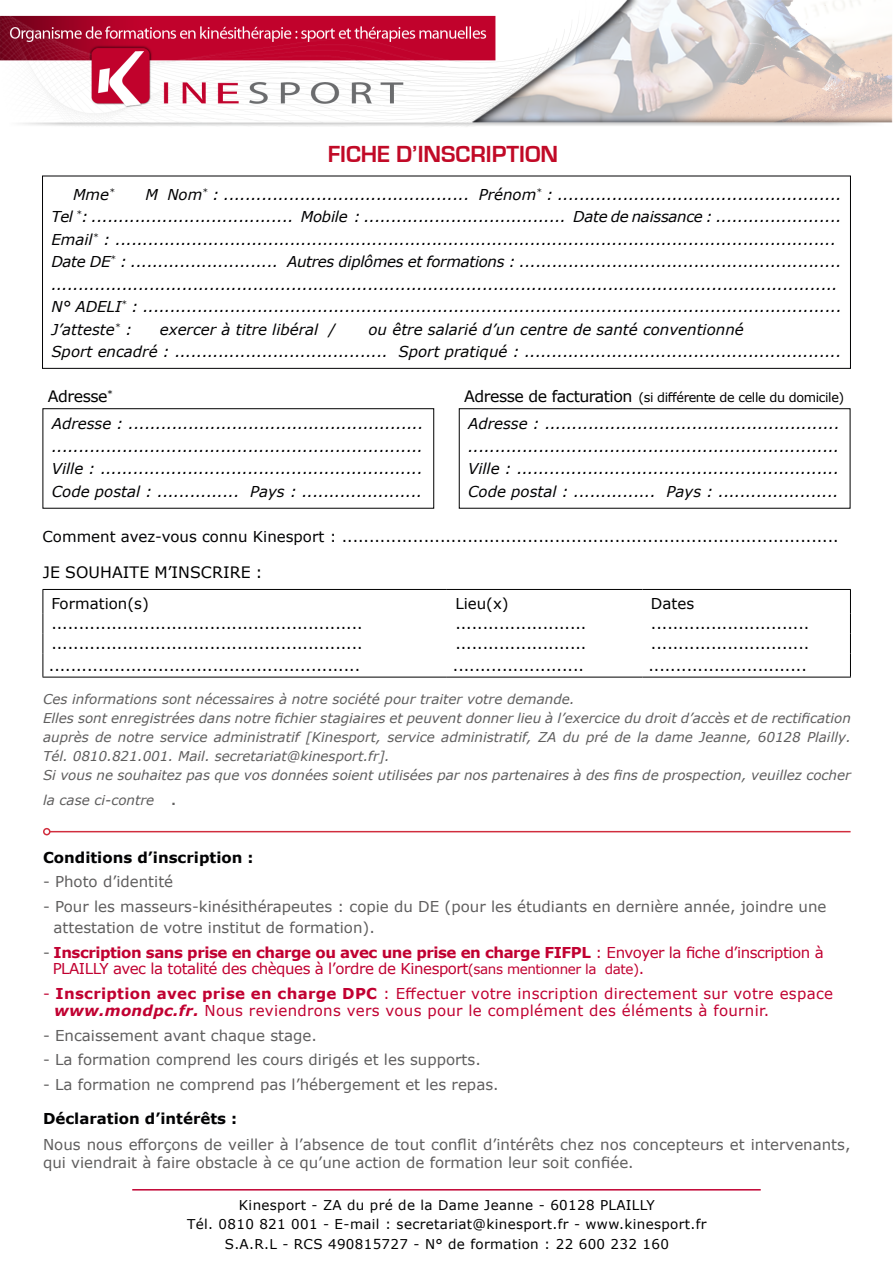
<style>
.page{position:relative;width:893px;height:1263px;background:#fff}
.page>*{position:absolute;margin:0;border:0;box-sizing:border-box;transform-origin:0 0}
.t1{font:700 24px "Eurostile";color:#c10a27}
.t2{font:15.75px "Verdana";letter-spacing:.005em;color:#000}
.t3{font:15.75px "Verdana";letter-spacing:-.03em;color:#000}
.t4{font:italic 15px "Verdana";color:#020203}
.t5{font:15px/18px "Verdana";color:#5f5e5e}
.t6{font:15px "Verdana";color:#000}
.t7{font:italic 15px "Verdana";letter-spacing:-.02em;color:#020203}
.t8{font:15px "Verdana";letter-spacing:.02em;color:#c10031}
.t9{font:15px "Verdana";color:#020203}
.t10{font:700 15px "Verdana";letter-spacing:-.03em;color:#c10031}
.t11{font:15px "Verdana";letter-spacing:-.03em;color:#c10031}
.t12{font:700 15px "Verdana";color:#020203}
.t13{font:italic 13.5px/19px "Verdana";color:#5f5e5e;text-align:justify}
.t14{font:13.5px "Verdana";letter-spacing:.025em;color:#000}
.t15{font:12.75px "Verdana";letter-spacing:-.03em;color:#000}
.t16{font:700 12px "Verdana";color:#5f5e5e}
.s1{font-size:15.75px}
.s2{font-weight:400;color:#5f5e5e}
.s3{font-weight:400}
.s4{font-size:13.5px}
.s5{font-weight:700}
.s6{font-weight:700;font-style:italic}
</style>
<div class="page">
<img style="left:0;top:0;width:893px;height:127px">
<hr style="left:50px;top:831px;width:801px;height:1px;background:#d12d3d">
<div style="left:43px;top:828px;width:8px;height:7px;border:2px solid #d12d3d;border-radius:50%"></div>
<div style="left:42px;top:176px;width:809px;height:193px;border:1px solid #020203"></div>
<div style="left:43px;top:408px;width:391px;height:101px;border:1px solid #000"></div>
<div style="left:459px;top:408px;width:391px;height:101px;border:1px solid #000"></div>
<hr style="left:132px;top:1189px;width:629px;height:1px;background:#c10031">
<hr style="left:43px;top:589px;width:404px;height:1px;background:#000">
<hr style="left:447px;top:589px;width:195px;height:1px;background:#000">
<hr style="left:642px;top:589px;width:209px;height:1px;background:#000">
<svg style="left:43px;top:590px;width:1px;height:87px"></svg>
<svg style="left:850px;top:590px;width:1px;height:87px"></svg>
<hr style="left:43px;top:677px;width:404px;height:1px;background:#000">
<hr style="left:447px;top:677px;width:195px;height:1px;background:#000">
<hr style="left:642px;top:677px;width:209px;height:1px;background:#000">
<p class="t1" style="left:328px;top:141px;width:232px">FICHE D’INSCRIPTION</p>
<p class="t4" style="left:73px;top:184px;width:43px">Mme<sup>*</sup></p>
<p class="t4" style="left:146px;top:184px;width:697px">M Nom<sup>*</sup> : ............................................. Prénom<sup>*</sup> : ....................................................</p>
<p class="t7" style="left:51px;top:206px;width:792px">Tel <sup>*</sup>: ..................................... Mobile : ..................................... Date de naissance : .......................</p>
<p class="t4" style="left:51px;top:229px;width:786px">Email<sup>*</sup> : ....................................................................................................................................</p>
<p class="t7" style="left:51px;top:251px;width:792px">Date DE<sup>*</sup> : ........................... Autres diplômes et formations : ...........................................................</p>
<p class="t4" style="left:51px;top:274px;width:788px">................................................................................................................................................</p>
<p class="t4" style="left:51px;top:296px;width:792px">N° ADELI<sup>*</sup> : ................................................................................................................................</p>
<p class="t4" style="left:51px;top:319px;width:82px">J’atteste<sup>*</sup> :</p>
<p class="t4" style="left:160px;top:319px;width:177px">exercer à titre libéral /</p>
<p class="t4" style="left:369px;top:319px;width:377px">ou être salarié d’un centre de santé conventionné</p>
<p class="t4" style="left:51px;top:341px;width:792px">Sport encadré : ....................................... Sport pratiqué : ..........................................................</p>
<p class="t3" style="left:48px;top:386px;width:67px">Adresse<sup>*</sup></p>
<p class="t15" style="left:464px;top:389px;width:382px"><span class="s1">Adresse de facturation</span> (si différente de celle du domicile)</p>
<p class="t4" style="left:52px;top:413px;width:373px">Adresse : ......................................................</p>
<p class="t4" style="left:52px;top:436px;width:373px">....................................................................</p>
<p class="t4" style="left:52px;top:458px;width:373px">Ville : ...........................................................</p>
<p class="t4" style="left:52px;top:481px;width:372px">Code postal : ............... Pays : ......................</p>
<p class="t4" style="left:468px;top:413px;width:373px">Adresse : ......................................................</p>
<p class="t4" style="left:468px;top:436px;width:373px">....................................................................</p>
<p class="t4" style="left:468px;top:458px;width:373px">Ville : ...........................................................</p>
<p class="t4" style="left:468px;top:481px;width:372px">Code postal : ............... Pays : ......................</p>
<p class="t9" style="left:43px;top:526px;width:798px">Comment avez-vous connu Kinesport : ...........................................................................................</p>
<p class="t2" style="left:43px;top:562px;width:221px">JE SOUHAITE M’INSCRIRE :</p>
<p class="t6" style="left:51px;top:594px;width:99px">Formation(s)</p>
<p class="t6" style="left:455px;top:594px;width:55px">Lieu(x)</p>
<p class="t6" style="left:651px;top:594px;width:45px">Dates</p>
<p class="t6" style="left:51px;top:614px;width:313px">.........................................................</p>
<p class="t6" style="left:455px;top:614px;width:133px">........................</p>
<p class="t6" style="left:651px;top:614px;width:160px">.............................</p>
<p class="t6" style="left:51px;top:634px;width:313px">.........................................................</p>
<p class="t6" style="left:455px;top:634px;width:133px">........................</p>
<p class="t6" style="left:651px;top:634px;width:160px">.............................</p>
<p class="t6" style="left:49px;top:655px;width:313px">.........................................................</p>
<p class="t6" style="left:453px;top:655px;width:133px">........................</p>
<p class="t6" style="left:648px;top:655px;width:160px">.............................</p>
<p class="t13" style="left:43px;top:689px;width:533px">Ces informations sont nécessaires à notre société pour traiter votre demande.</p>
<p class="t13" style="left:43px;top:708px;width:809px">Elles sont enregistrées dans notre fichier stagiaires et peuvent donner lieu à l’exercice du droit d’accès et de rectification auprès de notre service administratif [Kinesport, service administratif, ZA du pré de la dame Jeanne, 60128 Plailly.<br>Tél. 0810.821.001. Mail. secretariat@kinesport.fr].</p>
<p class="t13" style="left:43px;top:762px;width:809px;line-height:25.3px">Si vous ne souhaitez pas que vos données soient utilisées par nos partenaires à des fins de prospection, veuillez cocher la case ci-contre</p>
<p class="t16" style="left:172px;top:792px;width:6px">.</p>
<p class="t12" style="left:43px;top:846px;width:212px">Conditions d’inscription :</p>
<p class="t5" style="left:43px;top:873px;width:132px">- Photo d’identité</p>
<p class="t5" style="left:43px;top:898px;width:785px">- Pour les masseurs-kinésithérapeutes : copie du DE (pour les étudiants en dernière année, joindre une</p>
<p class="t5" style="left:54px;top:918px;width:323px">attestation de votre institut de formation).</p>
<p class="t10" style="left:43px;top:942px;width:782px"><span class="s2">-</span> Inscription sans prise en charge ou avec une prise en charge FIFPL <span class="s3">: Envoyer la fiche d’inscription à</span></p>
<p class="t11" style="left:53px;top:959px;width:593px">PLAILLY avec la totalité des chèques à l’ordre de Kinesport<span class="s4">(sans mentionner la date)</span>.</p>
<p class="t8" style="left:43px;top:983px;width:792px">- <span class="s5">Inscription avec prise en charge DPC</span> : Effectuer votre inscription directement sur votre espace</p>
<p class="t8" style="left:54px;top:1000px;width:716px"><span class="s6">www.mondpc.fr.</span> Nous reviendrons vers vous pour le complément des éléments à fournir.</p>
<p class="t5" style="left:43px;top:1026px;width:275px">- Encaissement avant chaque stage.</p>
<p class="t5" style="left:43px;top:1051px;width:439px">- La formation comprend les cours dirigés et les supports.</p>
<p class="t5" style="left:43px;top:1076px;width:457px">- La formation ne comprend pas l’hébergement et les repas.</p>
<p class="t12" style="left:43px;top:1107px;width:196px">Déclaration d’intérêts :</p>
<p class="t5" style="left:43px;top:1135px;width:809px">Nous nous efforçons de veiller à l’absence de tout conflit d’intérêts chez nos concepteurs et intervenants, qui viendrait à faire obstacle à ce qu’une action de formation leur soit confiée.</p>
<p class="t14" style="left:239px;top:1195px;width:417px">Kinesport - ZA du pré de la Dame Jeanne - 60128 PLAILLY</p>
<p class="t14" style="left:187px;top:1215px;width:521px">Tél. 0810 821 001 - E-mail : secretariat@kinesport.fr - www.kinesport.fr</p>
<p class="t14" style="left:225px;top:1234px;width:445px">S.A.R.L - RCS 490815727 - N° de formation : 22 600 232 160</p>
</div>
